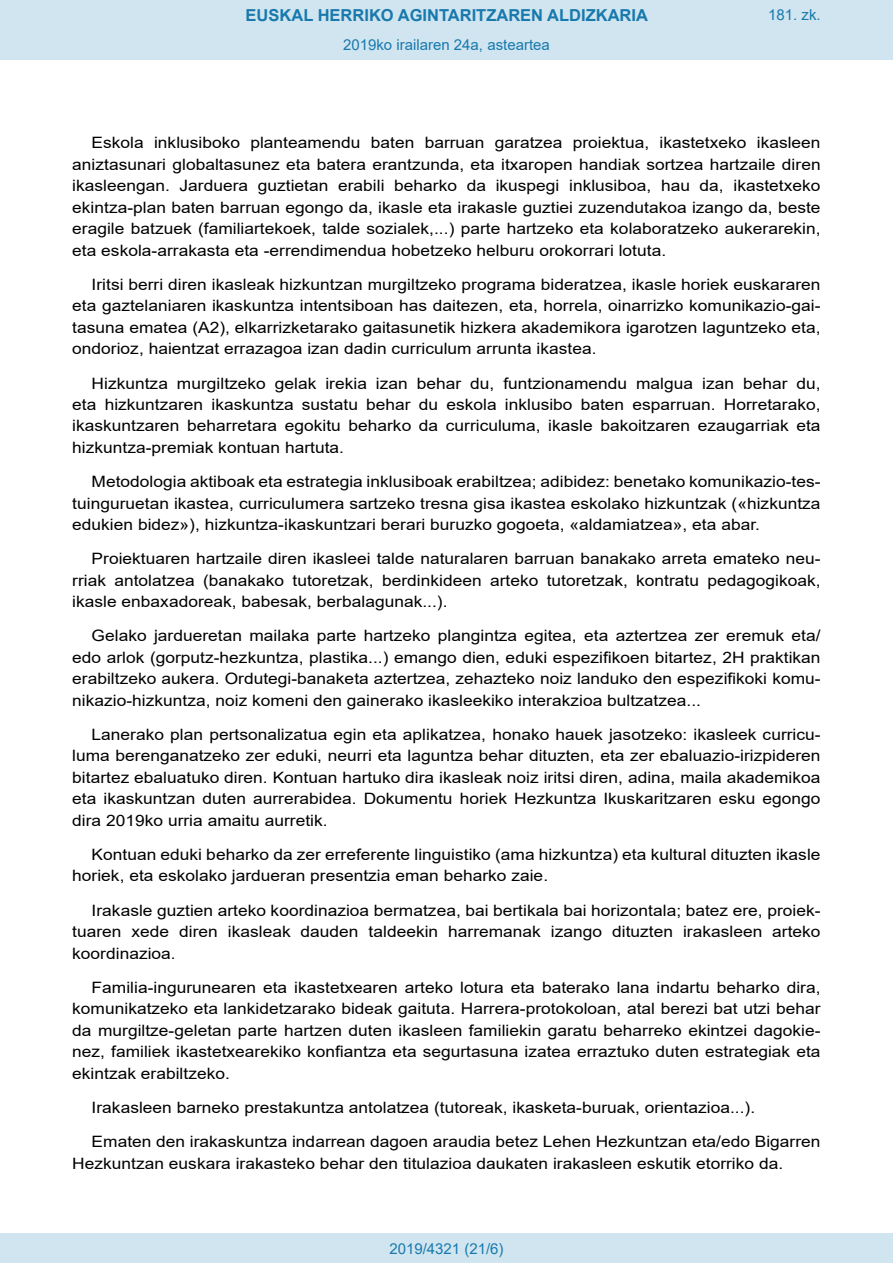
<style>
.page{position:relative;width:893px;height:1263px;background:#fff}
.page>*{position:absolute;margin:0;border:0;box-sizing:border-box;transform-origin:0 0}
.t1{font:700 16.5px "Arial";color:#1879ad}
.BOPVDetalle{font:15.6px/21.5px "Arial";color:#000;text-align:justify;scale:1.11 1}
.Paginacion_Centro{font:15px "Arial";color:#1879ad}
</style>
<div class="page">
<div style="left:0;top:0;width:893px;height:60px;background:#d0e5f0"></div>
<div style="left:0;top:1233px;width:893px;height:30px;background:#d0e5f0"></div>
<p class="t1" style="left:246px;top:3px;width:404px">EUSKAL HERRIKO AGINTARITZAREN ALDIZKARIA</p>
<p class="Paginacion_Centro" style="left:343px;top:35px;width:208px">2019ko irailaren 24a, asteartea</p>
<p class="Paginacion_Centro" style="left:768px;top:5px;width:54px">181. zk.</p>
<p class="BOPVDetalle" style="left:72px;top:132px;width:676px;text-indent:19px">Eskola inklusiboko planteamendu baten barruan garatzea proiektua, ikastetxeko ikasleen aniztasunari globaltasunez eta batera erantzunda, eta itxaropen handiak sortzea hartzaile diren ikasleengan. Jarduera guztietan erabili beharko da ikuspegi inklusiboa, hau da, ikastetxeko ekintza-plan baten barruan egongo da, ikasle eta irakasle guztiei zuzendutakoa izango da, beste eragile batzuek (familiartekoek, talde sozialek,...) parte hartzeko eta kolaboratzeko aukerarekin, eta eskola-arrakasta eta -errendimendua hobetzeko helburu orokorrari lotuta.</p>
<p class="BOPVDetalle" style="left:72px;top:274px;width:676px;text-indent:19px">Iritsi berri diren ikasleak hizkuntzan murgiltzeko programa bideratzea, ikasle horiek euskararen eta gaztelaniaren ikaskuntza intentsiboan has daitezen, eta, horrela, oinarrizko komunikazio-gai&shy;tasuna ematea (A2), elkarrizketarako gaitasunetik hizkera akademikora igarotzen laguntzeko eta, ondorioz, haientzat errazagoa izan dadin curriculum arrunta ikastea.</p>
<p class="BOPVDetalle" style="left:72px;top:372px;width:676px;text-indent:19px">Hizkuntza murgiltzeko gelak irekia izan behar du, funtzionamendu malgua izan behar du, eta hizkuntzaren ikaskuntza sustatu behar du eskola inklusibo baten esparruan. Horretarako, ikaskuntzaren beharretara egokitu beharko da curriculuma, ikasle bakoitzaren ezaugarriak eta hizkuntza-premiak kontuan hartuta.</p>
<p class="BOPVDetalle" style="left:72px;top:471px;width:676px;text-indent:19px">Metodologia aktiboak eta estrategia inklusiboak erabiltzea; adibidez: benetako komunikazio-tes&shy;tuinguruetan ikastea, curriculumera sartzeko tresna gisa ikastea eskolako hizkuntzak («hizkuntza edukien bidez»), hizkuntza-ikaskuntzari berari buruzko gogoeta, «aldamiatzea», eta abar.</p>
<p class="BOPVDetalle" style="left:72px;top:548px;width:676px;text-indent:19px">Proiektuaren hartzaile diren ikasleei talde naturalaren barruan banakako arreta emateko neu&shy;rriak antolatzea (banakako tutoretzak, berdinkideen arteko tutoretzak, kontratu pedagogikoak, ikasle enbaxadoreak, babesak, berbalagunak...).</p>
<p class="BOPVDetalle" style="left:72px;top:625px;width:676px;text-indent:19px">Gelako jardueretan mailaka parte hartzeko plangintza egitea, eta aztertzea zer eremuk eta/ edo arlok (gorputz-hezkuntza, plastika...) emango dien, eduki espezifikoen bitartez, 2H praktikan erabiltzeko aukera. Ordutegi-banaketa aztertzea, zehazteko noiz landuko den espezifikoki komu&shy;nikazio-hizkuntza, noiz komeni den gainerako ikasleekiko interakzioa bultzatzea...</p>
<p class="BOPVDetalle" style="left:72px;top:724px;width:676px;text-indent:19px">Lanerako plan pertsonalizatua egin eta aplikatzea, honako hauek jasotzeko: ikasleek curricu&shy;luma berenganatzeko zer eduki, neurri eta laguntza behar dituzten, eta zer ebaluazio-irizpideren bitartez ebaluatuko diren. Kontuan hartuko dira ikasleak noiz iritsi diren, adina, maila akademikoa eta ikaskuntzan duten aurrerabidea. Dokumentu horiek Hezkuntza Ikuskaritzaren esku egongo dira 2019ko urria amaitu aurretik.</p>
<p class="BOPVDetalle" style="left:72px;top:844px;width:676px;text-indent:19px">Kontuan eduki beharko da zer erreferente linguistiko (ama hizkuntza) eta kultural dituzten ikasle horiek, eta eskolako jardueran presentzia eman beharko zaie.</p>
<p class="BOPVDetalle" style="left:72px;top:899px;width:676px;text-indent:19px">Irakasle guztien arteko koordinazioa bermatzea, bai bertikala bai horizontala; batez ere, proiek&shy;tuaren xede diren ikasleak dauden taldeekin harremanak izango dituzten irakasleen arteko koordinazioa.</p>
<p class="BOPVDetalle" style="left:72px;top:976px;width:676px;text-indent:19px">Familia-ingurunearen eta ikastetxearen arteko lotura eta baterako lana indartu beharko dira, komunikatzeko eta lankidetzarako bideak gaituta. Harrera-protokoloan, atal berezi bat utzi behar da murgiltze-geletan parte hartzen duten ikasleen familiekin garatu beharreko ekintzei dagokie&shy;nez, familiek ikastetxearekiko konfiantza eta segurtasuna izatea erraztuko duten estrategiak eta ekintzak erabiltzeko.</p>
<p class="BOPVDetalle" style="left:92px;top:1096px;width:599px">Irakasleen barneko prestakuntza antolatzea (tutoreak, ikasketa-buruak, orientazioa...).</p>
<p class="BOPVDetalle" style="left:72px;top:1130px;width:676px;text-indent:19px">Ematen den irakaskuntza indarrean dagoen araudia betez Lehen Hezkuntzan eta/edo Bigarren<br>Hezkuntzan euskara irakasteko behar den titulazioa daukaten irakasleen eskutik etorriko da.</p>
<p class="Paginacion_Centro" style="left:389px;top:1238px;width:116px">2019/4321 (21/6)</p>
</div>
